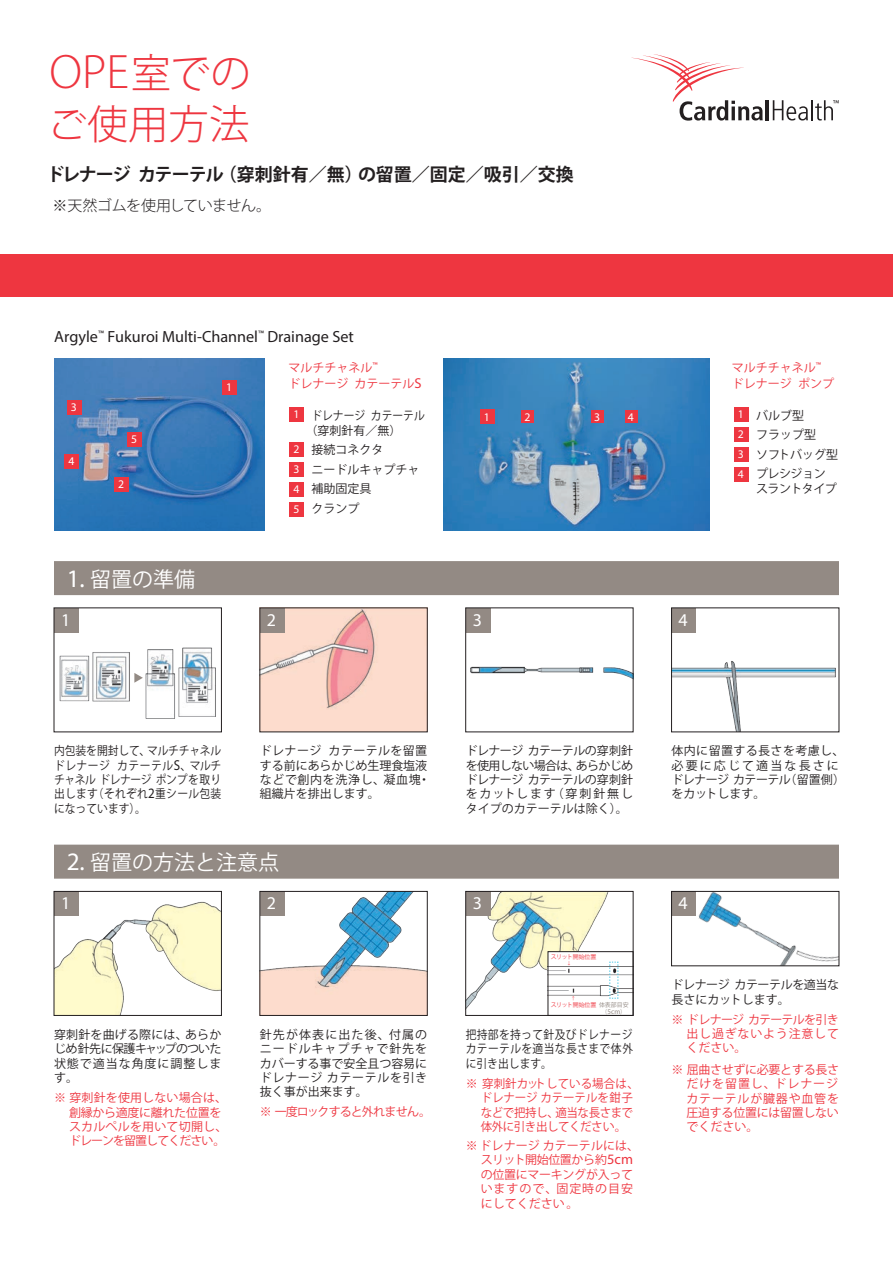
<style>
.page{position:relative;width:893px;height:1263px;background:#fff}
.page>*{position:absolute;margin:0;border:0;box-sizing:border-box;transform-origin:0 0}
.t1{font:300 48.6px "Myriad Pro";color:#ee3640}
.t2{font:300 40.5px "Koz Go Pr 6 N";color:#ee3640}
.t3{font:21px "Koz Go Pro";color:#fff}
.t4{font:700 18px "Koz Go Pro";letter-spacing:-.03em;color:#231f20}
.t5{font:18px "Myriad Pro";color:#fff}
.t6{font:16.2px "Myriad Pro";color:#231f20}
.t7{font:300 15px "Koz Go Pr 6 N";letter-spacing:-.04em;color:#231f20}
.t8{font:12px/14.4px "Koz Go Pro";color:#231f20}
.t9{font:12px/14.4px "Koz Go Pro";color:#ee3640}
.t10{font:12px/14.4px "Koz Go Pro";color:#231f20;text-align:justify;scale:.9 1}
.t11{font:12px/14.4px "Koz Go Pro";letter-spacing:-.025em;color:#ee3640}
.t12{font:12px/14.4px "Koz Go Pro";letter-spacing:.03em;color:#231f20}
.t13{font:12px/14.4px "Koz Go Pro";letter-spacing:-.035em;color:#231f20}
.t14{font:12px "Koz Go Pro";letter-spacing:-.08em;color:#ee3640}
.t15{font:12px "Koz Go Pro";letter-spacing:-.04em;color:#231f20}
.t16{font:11.7px/20px "Myriad Pro";color:#fff;text-align:justify}
.t17{font:7.2px "Myriad Pro";color:#938a84}
.t18{font:6px "Koz Go Pro";color:#ee3640}
.t19{font:4.65px "Koz Go Pro";color:#ee3640}
.s1{font-family:"Koz Go Pr 6 N";font-size:40.5px}
.s2{font-family:"Myriad Pro";font-size:14.4px}
.s3{font-family:"Myriad Pro";font-size:25.2px}
.s4{color:#938a84}
.s5{font-family:"Koz Go Pro";font-size:6px}
</style>
<div class="page">
<div style="left:0;top:255px;width:893px;height:42px;background:#ee3640"></div>
<hr style="left:766px;top:100px;width:3px;height:20px;background:#231f20">
<hr style="left:811px;top:100px;width:2px;height:20px;background:#231f20">
<svg style="left:631px;top:54px;width:132px;height:67px"></svg>
<svg style="left:773px;top:100px;width:35px;height:20px"></svg>
<svg style="left:815px;top:100px;width:24px;height:20px"></svg>
<img style="left:443px;top:358px;width:266px;height:172px">
<div style="left:480px;top:409px;width:15px;height:15px;background:#ee3640"></div>
<div style="left:734px;top:407px;width:14px;height:15px;background:#ee3640"></div>
<div style="left:734px;top:427px;width:14px;height:15px;background:#ee3640"></div>
<div style="left:734px;top:447px;width:14px;height:15px;background:#ee3640"></div>
<div style="left:734px;top:467px;width:14px;height:15px;background:#ee3640"></div>
<div style="left:521px;top:410px;width:13px;height:13px;background:#ee3640"></div>
<div style="left:591px;top:410px;width:13px;height:13px;background:#ee3640"></div>
<div style="left:625px;top:410px;width:12px;height:13px;background:#ee3640"></div>
<img style="left:54px;top:358px;width:210px;height:172px">
<div style="left:222px;top:380px;width:15px;height:15px;background:#ee3640"></div>
<div style="left:67px;top:400px;width:15px;height:14px;background:#ee3640"></div>
<div style="left:114px;top:477px;width:15px;height:15px;background:#ee3640"></div>
<div style="left:127px;top:432px;width:15px;height:14px;background:#ee3640"></div>
<div style="left:64px;top:454px;width:15px;height:15px;background:#ee3640"></div>
<div style="left:289px;top:407px;width:15px;height:15px;background:#ee3640"></div>
<div style="left:289px;top:442px;width:15px;height:15px;background:#ee3640"></div>
<div style="left:289px;top:462px;width:15px;height:15px;background:#ee3640"></div>
<div style="left:289px;top:482px;width:15px;height:15px;background:#ee3640"></div>
<div style="left:289px;top:502px;width:15px;height:15px;background:#ee3640"></div>
<img style="left:56px;top:901px;width:164px;height:113px">
<div style="left:54px;top:891px;width:25px;height:25px;background:#938a84"></div>
<div style="left:54px;top:891px;width:168px;height:125px;border:1px solid #231f20"></div>
<img style="left:262px;top:893px;width:163px;height:121px">
<div style="left:260px;top:891px;width:25px;height:25px;background:#938a84"></div>
<div style="left:260px;top:891px;width:167px;height:125px;border:1px solid #231f20"></div>
<img style="left:467px;top:893px;width:141px;height:121px">
<div style="left:548px;top:952px;width:85px;height:63px;background:#fff"></div>
<img style="left:550px;top:966px;width:81px;height:31px">
<div style="left:548px;top:951px;width:85px;height:65px;border:1px solid #231f20"></div>
<svg style="left:609px;top:961px;width:10px;height:38px"></svg>
<div style="left:466px;top:891px;width:24px;height:25px;background:#938a84"></div>
<div style="left:465px;top:891px;width:168px;height:125px;border:1px solid #231f20"></div>
<img style="left:698px;top:893px;width:139px;height:71px">
<div style="left:671px;top:891px;width:25px;height:25px;background:#938a84"></div>
<div style="left:671px;top:891px;width:168px;height:75px;border:1px solid #231f20"></div>
<div style="left:54px;top:845px;width:785px;height:34px;background:#938a84"></div>
<div style="left:54px;top:561px;width:785px;height:34px;background:#938a84"></div>
<img style="left:262px;top:610px;width:163px;height:120px">
<div style="left:260px;top:608px;width:25px;height:25px;background:#938a84"></div>
<img style="left:470px;top:610px;width:161px;height:68px">
<div style="left:466px;top:608px;width:24px;height:25px;background:#938a84"></div>
<img style="left:673px;top:661px;width:163px;height:69px">
<div style="left:671px;top:608px;width:25px;height:25px;background:#938a84"></div>
<img style="left:59px;top:647px;width:157px;height:72px">
<div style="left:54px;top:608px;width:25px;height:25px;background:#938a84"></div>
<svg style="left:134px;top:673px;width:9px;height:10px"></svg>
<h1 class="t1" style="left:49px;top:45px;width:203px">OPE<span class="s1">室での</span></h1>
<h2 class="t2" style="left:47px;top:102px;width:204px">ご使用方法</h2>
<h3 class="t4" style="left:46px;top:163px;width:529px">ドレナージ カテーテル（穿刺針有／無）の留置／固定／吸引／交換</h3>
<p class="t7" style="left:52px;top:197px;width:220px">※天然ゴムを使用していません。</p>
<h3 class="t6" style="left:54px;top:326px;width:301px">Argyle<sup>™</sup> Fukuroi Multi-Channel<sup>™</sup> Drainage Set</h3>
<p class="t16" style="left:226px;top:377px;width:8px">1</p>
<p class="t16" style="left:71px;top:397px;width:8px">3</p>
<p class="t9" style="left:288px;top:360px;width:135px;line-height:15.6px">マルチチャネル<sup>™<br></sup>ドレナージ カテーテル<span class="s2">S</span></p>
<p class="t10" style="left:305px;top:408px;width:134px;line-height:15px;text-indent:6px">ドレナージ カテーテル（穿刺針有／無）</p>
<p class="t8" style="left:311px;top:440px;width:109px;line-height:19.5px">接続コネクタ<br>ニードルキャプチャ補助固定具<br>クランプ</p>
<p class="t16" style="left:294px;top:404px;width:8px">1</p>
<p class="t16" style="left:294px;top:439px;width:8px">2<br>3<br>4<br>5</p>
<p class="t16" style="left:131px;top:429px;width:8px">5</p>
<p class="t16" style="left:69px;top:451px;width:8px">4</p>
<p class="t16" style="left:118px;top:474px;width:8px">2</p>
<h3 class="t3" style="left:67px;top:565px;width:130px"><span class="s3">1.</span> 留置の準備</h3>
<h3 class="t5" style="left:61px;top:609px;width:11px">1</h3>
<h3 class="t5" style="left:267px;top:609px;width:11px">2</h3>
<p class="t9" style="left:732px;top:360px;width:104px;line-height:15.6px">マルチチャネル<sup>™</sup>ドレナージ ポンプ</p>
<p class="t8" style="left:756px;top:406px;width:84px;line-height:19.5px">バルブ型<br>フラップ型<br>ソフトバッグ型プレシジョン</p>
<p class="t15" style="left:756px;top:481px;width:82px">スラントタイプ</p>
<p class="t16" style="left:484px;top:407px;width:8px">1</p>
<p class="t16" style="left:738px;top:404px;width:8px">1<br>2<br>3<br>4</p>
<p class="t16" style="left:524px;top:407px;width:8px">2</p>
<p class="t16" style="left:594px;top:407px;width:8px">3</p>
<p class="t16" style="left:628px;top:407px;width:8px">4</p>
<h3 class="t5" style="left:473px;top:609px;width:11px">3</h3>
<h3 class="t5" style="left:679px;top:609px;width:11px">4</h3>
<p class="t10" style="left:54px;top:744px;width:188px">内包装を開封して、マルチチャネルドレナージ カテーテル<span class="s2">S</span>、マルチチャネル ドレナージ ポンプを取り出します（それぞれ<span class="s2">2</span>重シール包装になっています）。</p>
<p class="t8" style="left:260px;top:744px;width:172px">ドレナージ カテーテルを留置する前にあらかじめ生理食塩液などで創内を洗浄し、凝血塊・組織片を排出します。</p>
<h3 class="t3" style="left:67px;top:849px;width:214px"><span class="s3">2.</span> 留置の方法と注意点</h3>
<h3 class="t5" style="left:61px;top:892px;width:11px">1</h3>
<h3 class="t5" style="left:267px;top:892px;width:11px">2</h3>
<p class="t8" style="left:54px;top:1027px;width:169px;text-align:justify">穿刺針を曲げる際には、あらかじめ針先に保護キャップのついた状態で適当な角度に調整します。</p>
<p class="t11" style="left:69px;top:1091px;width:160px;text-indent:-15px">※ 穿刺針を使用しない場合は、創縁から適度に離れた位置をスカルペルを用いて切開し、ドレーンを留置してください。</p>
<p class="t8" style="left:260px;top:1027px;width:169px;text-align:justify">針先が体表に出た後、付属のニードルキャプチャで針先をカバーする事で安全且つ容易にドレナージカテーテルを引き抜く事が出来ます。</p>
<p class="t14" style="left:260px;top:1104px;width:173px">※ 一度ロックすると外れません。</p>
<p class="t8" style="left:466px;top:744px;width:169px;text-align:justify">ドレナージ カテーテルの穿刺針を使用しない場合は、あらかじめドレナージ カテーテルの穿刺針をカットします（穿刺針無しタイプのカテーテルは除く）。</p>
<h3 class="t5" style="left:473px;top:892px;width:11px">3</h3>
<p class="t18" style="left:551px;top:953px;width:47px">スリット開始位置</p>
<p class="t19" style="left:567px;top:960px;width:6px">↓</p>
<p class="t19" style="left:571px;top:995px;width:6px">↑</p>
<p class="t18" style="left:551px;top:1001px;width:79px">スリット開始位置<span class="s4">体表部目安</span></p>
<p class="t17" style="left:602px;top:1007px;width:26px"><span class="s5">（</span>5cm<span class="s5">）</span></p>
<p class="t10" style="left:466px;top:1027px;width:188px">把持部を持って針及びドレナージカテーテルを適当な長さまで体外に引き出します。</p>
<p class="t11" style="left:481px;top:1077px;width:160px;text-indent:-15px">※ 穿刺針カットしている場合は、ドレナージカテーテルを鉗子などで把持し、適当な長さまで体外に引き出してください。</p>
<p class="t9" style="left:481px;top:1139px;width:160px;text-indent:-15px">※ ドレナージカテーテルには、スリット開始位置から約<span class="s2">5cm</span>の位置にマーキングが入っていますので、固定時の目安にしてください。</p>
<p class="t12" style="left:671px;top:744px;width:175px">体内に留置する長さを考慮し、必要に応じて適当な長さにドレナージ カテーテル（留置側）をカットします。</p>
<h3 class="t5" style="left:679px;top:892px;width:11px">4</h3>
<p class="t13" style="left:671px;top:978px;width:169px">ドレナージ カテーテルを適当な長さにカットします。</p>
<p class="t9" style="left:686px;top:1012px;width:154px;text-align:justify;text-indent:-15px">※ ドレナージ カテーテルを引き出し過ぎないよう注意してください。</p>
<p class="t9" style="left:686px;top:1062px;width:154px;text-align:justify;text-indent:-15px">※ 屈曲させずに必要とする長さだけを留置し、ドレナージカテーテルが臓器や血管を圧迫する位置には留置しないでください。</p>
</div>
